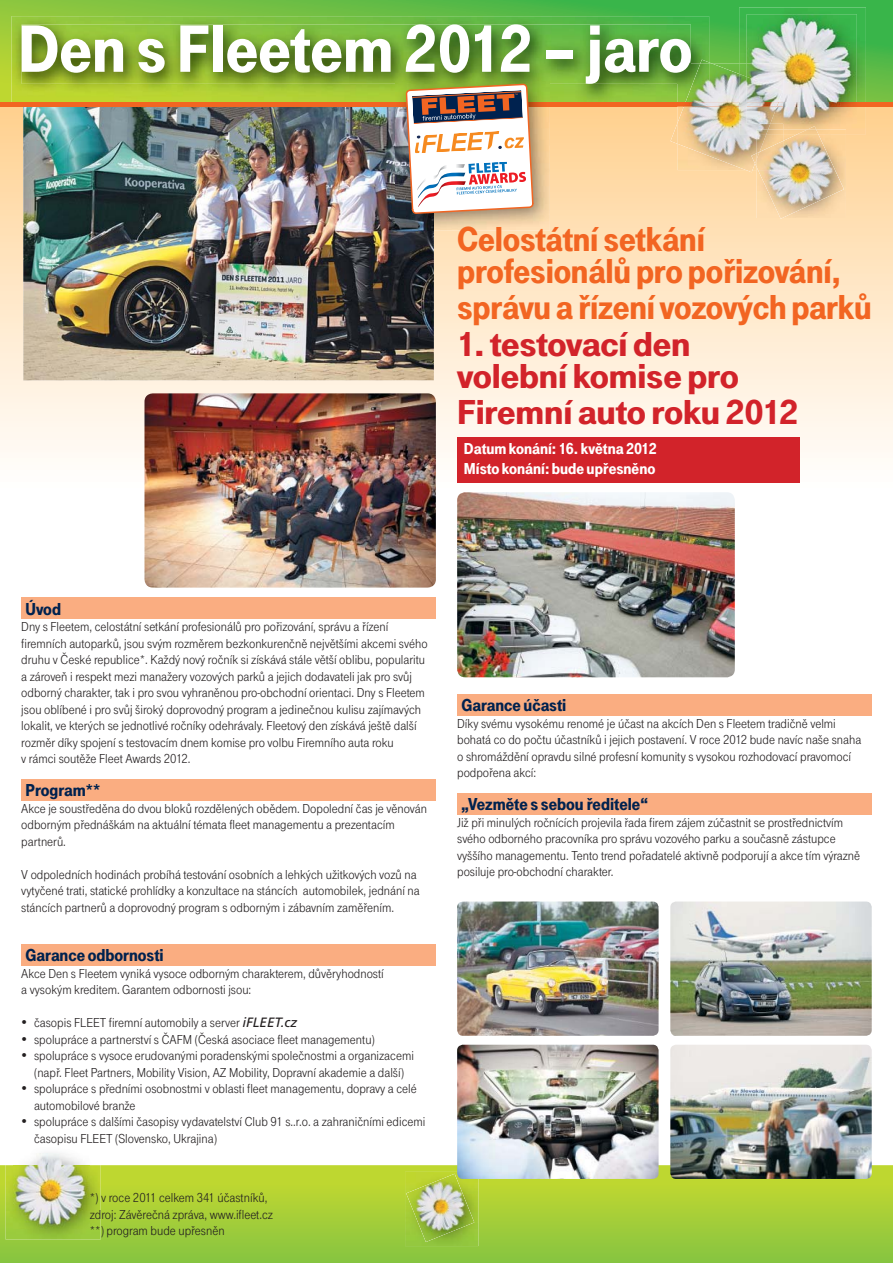
<style>
.page{position:relative;width:893px;height:1263px;background:#fff}
.page>*{position:absolute;margin:0;border:0;box-sizing:border-box;transform-origin:0 0}
.t1{font:69.6px "Tele Grotesk EE Ultr";color:#fff}
.t2{font:36px/32px "Tele Grotesk EE Ultr";letter-spacing:-.005em;color:#f26522}
.t3{font:36px/32px "Tele Grotesk EE Ultr";letter-spacing:-.005em;color:#d2232a;scale:1.1 1}
.t4{font:18px "Tele Grotesk EE Ultr";color:#00224f}
.t5{font:16.5px/19.8px "Tele Grotesk EE Ultr";color:#fff}
.t6{font:13.5px/16.5px "Tele Grotesk EE Norm";color:#231f20}
.s1{font-family:"Frutiger CE";font-style:italic}
</style>
<div class="page">
<svg style="left:0;top:106px;width:893px;height:377px"></svg>
<img style="left:23px;top:107px;width:411px;height:273px">
<svg style="left:0;top:0;width:893px;height:102px"></svg>
<svg style="left:0;top:1165px;width:893px;height:98px"></svg>
<div style="left:21px;top:597px;width:415px;height:21px;background:#faad81"></div>
<div style="left:21px;top:779px;width:415px;height:21px;background:#faad81"></div>
<div style="left:21px;top:944px;width:415px;height:21px;background:#faad81"></div>
<div style="left:457px;top:694px;width:415px;height:21px;background:#faad81"></div>
<div style="left:457px;top:793px;width:415px;height:21px;background:#faad81"></div>
<img style="left:11px;top:16px;width:698px;height:86px">
<img style="left:22px;top:24px;width:669px;height:60px">
<hr style="left:0;top:102px;width:893px;height:4px;background:#f26522">
<img style="left:677px;top:84px;width:7px;height:18px">
<img style="left:677px;top:64px;width:7px;height:20px">
<img style="left:670px;top:123px;width:82px;height:49px">
<svg style="left:700px;top:60px;width:12px;height:4px"></svg>
<img style="left:677px;top:106px;width:80px;height:64px">
<img style="left:684px;top:64px;width:55px;height:42px">
<img style="left:757px;top:134px;width:89px;height:84px">
<img style="left:758px;top:134px;width:86px;height:84px">
<img style="left:757px;top:141px;width:26px;height:29px">
<svg style="left:751px;top:152px;width:8px;height:18px"></svg>
<img style="left:6px;top:1165px;width:95px;height:74px">
<img style="left:14px;top:1153px;width:75px;height:75px">
<img style="left:405px;top:1172px;width:73px;height:74px">
<img style="left:406px;top:1174px;width:68px;height:68px">
<img style="left:783px;top:106px;width:83px;height:28px">
<img style="left:739px;top:7px;width:127px;height:95px">
<img style="left:770px;top:124px;width:13px;height:5px">
<svg style="left:739px;top:64px;width:8px;height:10px"></svg>
<img style="left:739px;top:106px;width:31px;height:28px">
<img style="left:739px;top:74px;width:8px;height:28px">
<svg style="left:739px;top:102px;width:8px;height:4px"></svg>
<img style="left:818px;top:129px;width:28px;height:5px">
<img style="left:768px;top:129px;width:30px;height:5px">
<svg style="left:757px;top:129px;width:11px;height:5px"></svg>
<svg style="left:808px;top:126px;width:8px;height:3px"></svg>
<img style="left:798px;top:129px;width:20px;height:5px">
<img style="left:783px;top:102px;width:74px;height:22px">
<img style="left:747px;top:14px;width:110px;height:88px">
<img style="left:777px;top:106px;width:6px;height:18px">
<img style="left:747px;top:64px;width:36px;height:13px">
<svg style="left:779px;top:102px;width:4px;height:4px"></svg>
<img style="left:747px;top:106px;width:30px;height:18px">
<img style="left:747px;top:77px;width:36px;height:25px">
<img style="left:747px;top:102px;width:32px;height:4px">
<img style="left:144px;top:393px;width:292px;height:195px;border-radius:8px">
<img style="left:457px;top:492px;width:278px;height:185px;border-radius:8px">
<img style="left:457px;top:901px;width:202px;height:135px;border-radius:6px">
<img style="left:457px;top:1045px;width:202px;height:134px;border-radius:6px">
<img style="left:670px;top:901px;width:202px;height:135px;border-radius:6px">
<img style="left:670px;top:1045px;width:202px;height:134px;border-radius:6px">
<img style="left:395px;top:73px;width:155px;height:158px">
<img style="left:395px;top:107px;width:39px;height:124px">
<svg style="left:406px;top:84px;width:128px;height:130px"></svg>
<div style="left:457px;top:437px;width:342px;height:45px;background:#d2232a"></div>
<h1 class="t1" style="left:18px;top:26px;width:676px">Den s Fleetem 2012 – jaro</h1>
<h2 class="t2" style="left:457px;top:226px;width:385px">Celostátní setkání profesionálů pro pořizování,</h2>
<h2 class="t2" style="left:457px;top:294px;width:416px">správu a řízení vozových parků</h2>
<h2 class="t3" style="left:457px;top:331px;width:258px">1. testovací den volební komise pro</h2>
<h2 class="t3" style="left:457px;top:399px;width:312px">Firemní auto roku 2012</h2>
<p class="t5" style="left:464px;top:440px;width:194px">Datum konání: 16. května 2012<br>Místo konání: bude upřesněno</p>
<h3 class="t4" style="left:26px;top:603px;width:37px">Úvod</h3>
<p class="t6" style="left:21px;top:619px;width:408px">Dny s Fleetem, celostátní setkání profesionálů pro pořizování, správu a řízení firemních autoparků, jsou svým rozměrem bezkonkurenčně největšími akcemi svého druhu v České republice*. Každý nový ročník si získává stále větší oblibu, popularitu a zároveň i respekt mezi manažery vozových parků a jejich dodavateli jak pro svůj odborný charakter, tak i pro svou vyhraněnou pro-obchodní orientaci. Dny s Fleetem jsou oblíbené i pro svůj široký doprovodný program a jedinečnou kulisu zajímavých lokalit, ve kterých se jednotlivé ročníky odehrávaly. Fleetový den získává ještě další rozměr díky spojení s testovacím dnem komise pro volbu Firemního auta roku<br>v rámci soutěže Fleet Awards 2012.</p>
<h3 class="t4" style="left:26px;top:784px;width:76px">Program**</h3>
<p class="t6" style="left:21px;top:801px;width:407px">Akce je soustředěna do dvou bloků rozdělených obědem. Dopolední čas je věnován odborným přednáškám na aktuální témata fleet managementu a prezentacím partnerů.</p>
<p class="t6" style="left:21px;top:867px;width:400px">V odpoledních hodinách probíhá testování osobních a lehkých užitkových vozů na vytyčené trati, statické prohlídky a konzultace na stáncích automobilek, jednání na stáncích partnerů a doprovodný program s odborným i zábavním zaměřením.</p>
<h3 class="t4" style="left:26px;top:949px;width:140px">Garance odbornosti</h3>
<p class="t6" style="left:21px;top:966px;width:364px">Akce Den s Fleetem vyniká vysoce odborným charakterem, důvěryhodností a vysokým kreditem. Garantem odbornosti jsou:</p>
<p class="t6" style="left:21px;top:1015px;width:278px">• časopis FLEET firemní automobily a server <span class="s1">iFLEET.cz</span></p>
<p class="t6" style="left:21px;top:1032px;width:355px">• spolupráce a partnerství s ČAFM (Česká asociace fleet managementu)</p>
<p class="t6" style="left:21px;top:1048px;width:394px;text-align:center">• spolupráce s vysoce erudovanými poradenskými společnostmi a organizacemi (např. Fleet Partners, Mobility Vision, AZ Mobility, Dopravní akademie a další)</p>
<p class="t6" style="left:34px;top:1081px;width:384px;text-indent:-13px">• spolupráce s předními osobnostmi v oblasti fleet managementu, dopravy a celé automobilové branže</p>
<p class="t6" style="left:34px;top:1114px;width:393px;text-indent:-13px">• spolupráce s dalšími časopisy vydavatelství Club 91 s..r.o. a zahraničními edicemi časopisu FLEET (Slovensko, Ukrajina)</p>
<p class="t6" style="left:90px;top:1191px;width:185px">*) v roce 2011 celkem 341 účastníků, zdroj: Závěrečná zpráva, www.ifleet.cz **) program bude upřesněn</p>
<h3 class="t4" style="left:461px;top:699px;width:106px">Garance účasti</h3>
<p class="t6" style="left:457px;top:716px;width:406px">Díky svému vysokému renomé je účast na akcích Den s Fleetem tradičně velmi bohatá co do počtu účastníků i jejich postavení. V roce 2012 bude navíc naše snaha o shromáždění opravdu silné profesní komunity s vysokou rozhodovací pravomocí podpořena akcí:</p>
<h3 class="t4" style="left:461px;top:798px;width:189px">„Vezměte s sebou ředitele“</h3>
<p class="t6" style="left:457px;top:815px;width:405px">Již při minulých ročnících projevila řada firem zájem zúčastnit se prostřednictvím svého odborného pracovníka pro správu vozového parku a současně zástupce vyššího managementu. Tento trend pořadatelé aktivně podporují a akce tím výrazně posiluje pro-obchodní charakter.</p>
</div>
